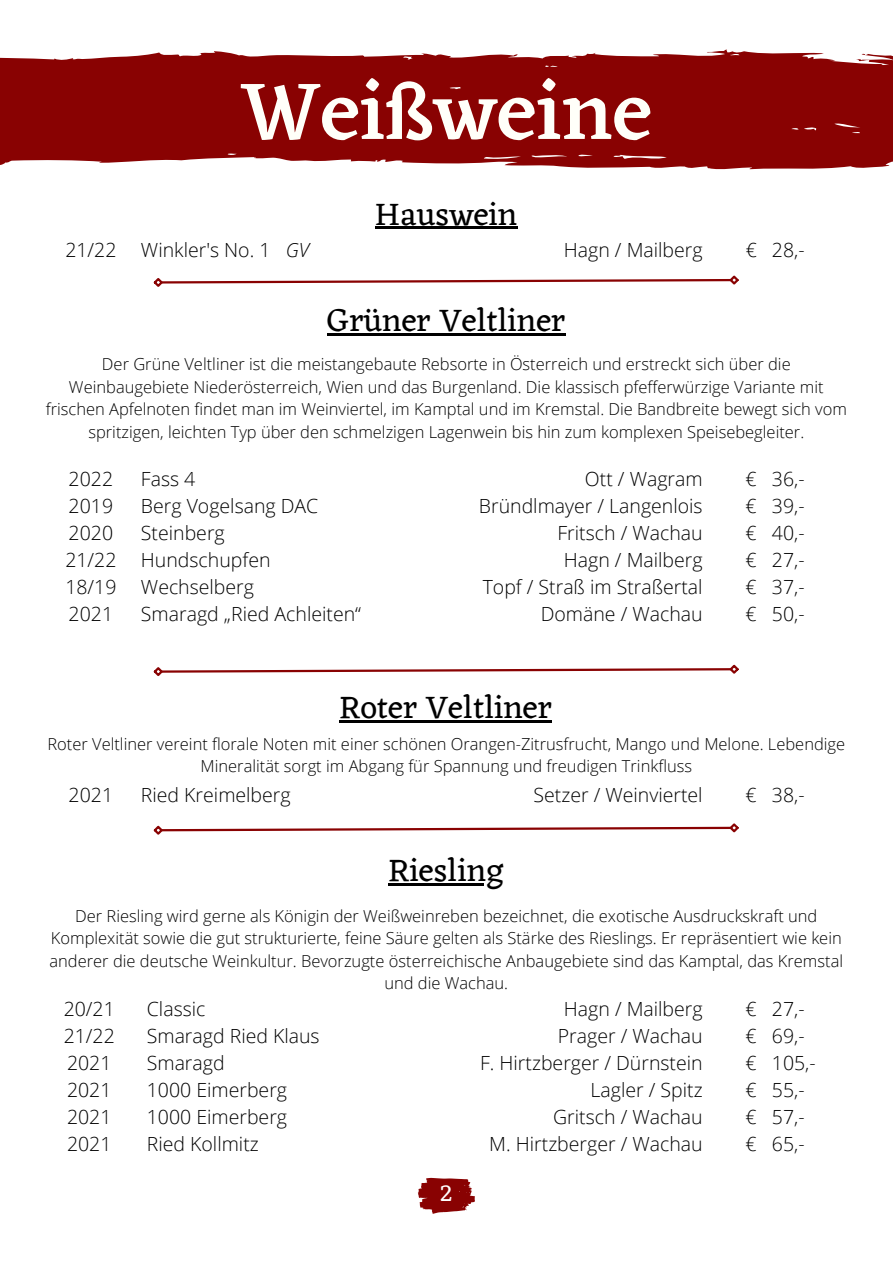
<style>
.page{position:relative;width:893px;height:1264px;background:#fff}
.page>*{position:absolute;margin:0;border:0;box-sizing:border-box;transform-origin:0 0}
.t1{font:500 83.85px "Eczar";color:#fffff9}
.t2{font:33px "Eczar";color:#000}
.t3{font:24px "Eczar";color:#fff}
.t4{font:300 19.5px "Open Sans";color:#000}
.t5{font:300 16.5px/22.5px "Open Sans";color:#000;text-align:center}
.s1{font-style:italic}
</style>
<div class="page">
<svg style="left:418px;top:1177px;width:57px;height:36px"></svg>
<svg style="left:153px;top:275px;width:586px;height:12px"></svg>
<svg style="left:153px;top:664px;width:586px;height:12px"></svg>
<svg style="left:153px;top:823px;width:586px;height:12px"></svg>
<svg style="left:0;top:50px;width:892px;height:55px;fill:#890202"></svg>
<svg style="left:0;top:105px;width:892px;height:65px;fill:#890202"></svg>
<hr style="left:375px;top:227px;width:142px;height:2px;background:#000">
<hr style="left:327px;top:334px;width:238px;height:2px;background:#000">
<hr style="left:339px;top:720px;width:213px;height:2px;background:#000">
<hr style="left:388px;top:883px;width:116px;height:2px;background:#000">
<p class="t1" style="left:241px;top:61px;width:413px">Weißweine</p>
<p class="t2" style="left:375px;top:194px;width:143px">Hauswein</p>
<p class="t4" style="left:65px;top:236px;width:53px">21/22</p>
<p class="t4" style="left:141px;top:236px;width:169px">Winkler's No. 1 <span class="s1">GV</span></p>
<p class="t4" style="left:564px;top:236px;width:140px">Hagn / Mailberg</p>
<p class="t4" style="left:745px;top:236px;width:13px">€</p>
<p class="t4" style="left:771px;top:236px;width:34px">28,-</p>
<p class="t2" style="left:327px;top:301px;width:239px">Grüner Veltliner</p>
<p class="t5" style="left:46px;top:353px;width:802px">Der Grüne Veltliner ist die meistangebaute Rebsorte in Österreich und erstreckt sich über die Weinbaugebiete Niederösterreich, Wien und das Burgenland. Die klassisch pfefferwürzige Variante mit frischen Apfelnoten findet man im Weinviertel, im Kamptal und im Kremstal. Die Bandbreite bewegt sich vom spritzigen, leichten Typ über den schmelzigen Lagenwein bis hin zum komplexen Speisebegleiter.</p>
<p class="t4" style="left:69px;top:465px;width:46px">2022</p>
<p class="t4" style="left:69px;top:491px;width:46px">2019</p>
<p class="t4" style="left:69px;top:518px;width:46px">2020</p>
<p class="t4" style="left:65px;top:545px;width:53px">21/22</p>
<p class="t4" style="left:65px;top:572px;width:53px">18/19</p>
<p class="t4" style="left:69px;top:599px;width:46px">2021</p>
<p class="t4" style="left:141px;top:465px;width:56px">Fass 4</p>
<p class="t4" style="left:141px;top:491px;width:179px">Berg Vogelsang DAC</p>
<p class="t4" style="left:141px;top:518px;width:85px">Steinberg</p>
<p class="t4" style="left:141px;top:545px;width:131px">Hundschupfen</p>
<p class="t4" style="left:141px;top:572px;width:115px">Wechselberg</p>
<p class="t4" style="left:141px;top:599px;width:221px">Smaragd „Ried Achleiten“</p>
<p class="t4" style="left:585px;top:465px;width:119px">Ott / Wagram</p>
<p class="t4" style="left:479px;top:491px;width:225px">Bründlmayer / Langenlois</p>
<p class="t4" style="left:557px;top:518px;width:147px">Fritsch / Wachau</p>
<p class="t4" style="left:564px;top:545px;width:140px">Hagn / Mailberg</p>
<p class="t4" style="left:482px;top:572px;width:221px">Topf / Straß im Straßertal</p>
<p class="t4" style="left:540px;top:599px;width:163px">Domäne / Wachau</p>
<p class="t2" style="left:339px;top:687px;width:214px">Roter Veltliner</p>
<p class="t4" style="left:745px;top:465px;width:13px">€</p>
<p class="t4" style="left:745px;top:491px;width:13px">€</p>
<p class="t4" style="left:745px;top:518px;width:13px">€</p>
<p class="t4" style="left:745px;top:545px;width:13px">€</p>
<p class="t4" style="left:745px;top:572px;width:13px">€</p>
<p class="t4" style="left:745px;top:599px;width:13px">€</p>
<p class="t4" style="left:771px;top:465px;width:34px">36,-</p>
<p class="t4" style="left:771px;top:491px;width:34px">39,-</p>
<p class="t4" style="left:771px;top:518px;width:34px">40,-</p>
<p class="t4" style="left:771px;top:545px;width:34px">27,-</p>
<p class="t4" style="left:771px;top:572px;width:34px">37,-</p>
<p class="t4" style="left:771px;top:599px;width:34px">50,-</p>
<p class="t5" style="left:47px;top:731px;width:799px">Roter Veltliner vereint florale Noten mit einer schönen Orangen-Zitrusfrucht, Mango und Melone. Lebendige<br>Mineralität sorgt im Abgang für Spannung und freudigen Trinkfluss</p>
<p class="t4" style="left:69px;top:780px;width:46px">2021</p>
<p class="t4" style="left:141px;top:780px;width:151px">Ried Kreimelberg</p>
<p class="t4" style="left:533px;top:780px;width:171px">Setzer / Weinviertel</p>
<p class="t4" style="left:745px;top:780px;width:13px">€</p>
<p class="t4" style="left:771px;top:780px;width:34px">38,-</p>
<p class="t2" style="left:388px;top:850px;width:117px">Riesling</p>
<p class="t5" style="left:49px;top:903px;width:795px">Der Riesling wird gerne als Königin der Weißweinreben bezeichnet, die exotische Ausdruckskraft und Komplexität sowie die gut strukturierte, feine Säure gelten als Stärke des Rieslings. Er repräsentiert wie kein anderer die deutsche Weinkultur. Bevorzugte österreichische Anbaugebiete sind das Kamptal, das Kremstal und die Wachau.</p>
<p class="t4" style="left:64px;top:995px;width:53px">20/21</p>
<p class="t4" style="left:64px;top:1021px;width:53px">21/22</p>
<p class="t4" style="left:67px;top:1048px;width:46px">2021</p>
<p class="t4" style="left:67px;top:1075px;width:46px">2021</p>
<p class="t4" style="left:67px;top:1102px;width:46px">2021</p>
<p class="t4" style="left:67px;top:1129px;width:46px">2021</p>
<p class="t4" style="left:147px;top:995px;width:60px">Classic</p>
<p class="t4" style="left:147px;top:1021px;width:174px">Smaragd Ried Klaus</p>
<p class="t4" style="left:147px;top:1048px;width:79px">Smaragd</p>
<p class="t4" style="left:147px;top:1075px;width:142px">1000 Eimerberg</p>
<p class="t4" style="left:147px;top:1102px;width:142px">1000 Eimerberg</p>
<p class="t4" style="left:147px;top:1129px;width:113px">Ried Kollmitz</p>
<p class="t3" style="left:440px;top:1178px;width:15px">2</p>
<p class="t4" style="left:564px;top:995px;width:140px">Hagn / Mailberg</p>
<p class="t4" style="left:558px;top:1021px;width:146px">Prager / Wachau</p>
<p class="t4" style="left:480px;top:1048px;width:224px">F. Hirtzberger / Dürnstein</p>
<p class="t4" style="left:590px;top:1075px;width:114px">Lagler / Spitz</p>
<p class="t4" style="left:553px;top:1102px;width:151px">Gritsch / Wachau</p>
<p class="t4" style="left:489px;top:1129px;width:215px">M. Hirtzberger / Wachau</p>
<p class="t4" style="left:745px;top:995px;width:13px">€</p>
<p class="t4" style="left:745px;top:1021px;width:13px">€</p>
<p class="t4" style="left:745px;top:1048px;width:13px">€</p>
<p class="t4" style="left:745px;top:1075px;width:13px">€</p>
<p class="t4" style="left:745px;top:1102px;width:13px">€</p>
<p class="t4" style="left:745px;top:1129px;width:13px">€</p>
<p class="t4" style="left:771px;top:995px;width:34px">27,-</p>
<p class="t4" style="left:771px;top:1021px;width:34px">69,-</p>
<p class="t4" style="left:771px;top:1048px;width:45px">105,-</p>
<p class="t4" style="left:771px;top:1075px;width:34px">55,-</p>
<p class="t4" style="left:771px;top:1102px;width:34px">57,-</p>
<p class="t4" style="left:771px;top:1129px;width:34px">65,-</p>
</div>
